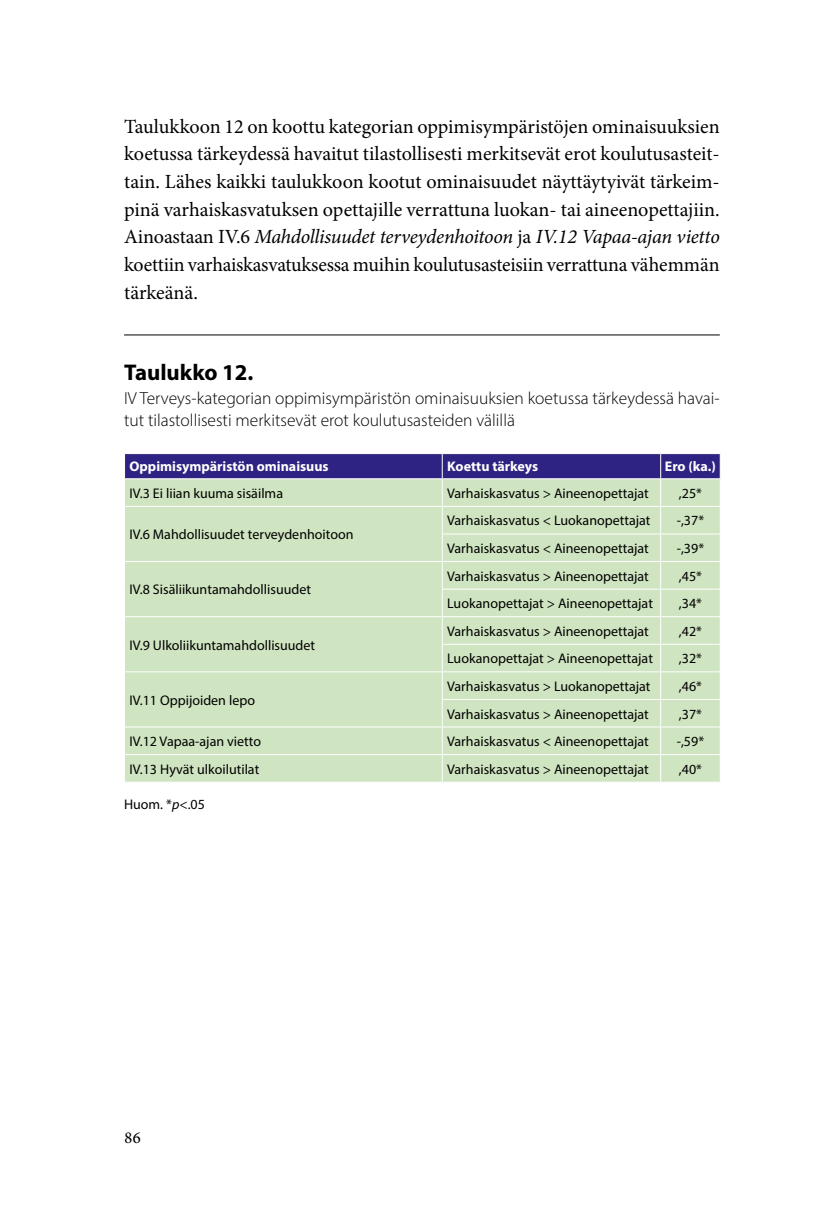
<style>
.page{position:relative;width:834px;height:1216px;background:#fff}
.page>*{position:absolute;margin:0;border:0;box-sizing:border-box;transform-origin:0 0}
.t1{font:700 22.75px "Myriad Pro";color:#000}
.t2{font:20.12px/27.7px "Minion Pro";letter-spacing:-.01em;color:#000;text-align:justify}
.t3{font:300 17.5px/21.9px "Myriad Pro";color:#000}
.t4{font:17.5px "Minion Pro";color:#000}
.t5{font:14px "Myriad Pro";color:#000}
.t6{font:700 14px "Myriad Pro";color:#fff}
.s1{font-style:italic}
</style>
<div class="page">
<hr style="left:124px;top:334px;width:595px;height:1px;background:#000">
<svg style="left:124px;top:453px;width:596px;height:328px;background:#c5d7be"></svg>
<p class="t2" style="left:124px;top:112px;width:597px">Taulukkoon 12 on koottu kategorian oppimisympäristöjen ominaisuuksien koetussa tärkeydessä havaitut tilastollisesti merkitsevät erot koulutusasteit&shy;tain. Lähes kaikki taulukkoon kootut ominaisuudet näyttäytyivät tärkeim&shy;pinä varhaiskasvatuksen opettajille verrattuna luokan- tai aineenopettajiin.<br>Ainoastaan IV.6 <span class="s1">Mahdollisuudet terveydenhoitoon</span> ja <span class="s1">IV.12 Vapaa-ajan vietto </span>koettiin varhaiskasvatuksessa muihin koulutusasteisiin verrattuna vähemmän tärkeänä.</p>
<h1 class="t1" style="left:124px;top:357px;width:131px">Taulukko 12.</h1>
<p class="t3" style="left:124px;top:387px;width:597px">IV Terveys-kategorian oppimisympäristön ominaisuuksien koetussa tärkeydessä havai&shy;tut tilastollisesti merkitsevät erot koulutusasteiden välillä</p>
<p class="t6" style="left:129px;top:457px;width:201px">Oppimisympäristön ominaisuus</p>
<p class="t6" style="left:447px;top:457px;width:92px">Koettu tärkeys</p>
<p class="t6" style="left:664px;top:457px;width:53px">Ero (ka.)</p>
<p class="t5" style="left:129px;top:484px;width:155px">IV.3 Ei liian kuuma sisäilma</p>
<p class="t5" style="left:447px;top:484px;width:203px">Varhaiskasvatus &gt; Aineenopettajat</p>
<p class="t5" style="left:678px;top:484px;width:25px">,25*</p>
<p class="t5" style="left:129px;top:526px;width:225px">IV.6 Mahdollisuudet terveydenhoitoon</p>
<p class="t5" style="left:447px;top:512px;width:205px">Varhaiskasvatus &lt; Luokanopettajat</p>
<p class="t5" style="left:676px;top:512px;width:29px">-,37*</p>
<p class="t5" style="left:447px;top:539px;width:203px">Varhaiskasvatus &lt; Aineenopettajat</p>
<p class="t5" style="left:676px;top:539px;width:29px">-,39*</p>
<p class="t5" style="left:129px;top:581px;width:183px">IV.8 Sisäliikuntamahdollisuudet</p>
<p class="t5" style="left:129px;top:636px;width:187px">IV.9 Ulkoliikuntamahdollisuudet</p>
<p class="t5" style="left:129px;top:691px;width:127px">IV.11 Oppijoiden lepo</p>
<p class="t5" style="left:447px;top:567px;width:203px">Varhaiskasvatus &gt; Aineenopettajat</p>
<p class="t5" style="left:678px;top:567px;width:25px">,45*</p>
<p class="t5" style="left:447px;top:595px;width:207px">Luokanopettajat &gt; Aineenopettajat</p>
<p class="t5" style="left:678px;top:595px;width:25px">,34*</p>
<p class="t5" style="left:447px;top:622px;width:203px">Varhaiskasvatus &gt; Aineenopettajat</p>
<p class="t5" style="left:678px;top:622px;width:25px">,42*</p>
<p class="t5" style="left:447px;top:650px;width:207px">Luokanopettajat &gt; Aineenopettajat</p>
<p class="t5" style="left:678px;top:650px;width:25px">,32*</p>
<p class="t5" style="left:447px;top:677px;width:205px">Varhaiskasvatus &gt; Luokanopettajat</p>
<p class="t5" style="left:678px;top:677px;width:25px">,46*</p>
<p class="t5" style="left:447px;top:705px;width:203px">Varhaiskasvatus &gt; Aineenopettajat</p>
<p class="t5" style="left:678px;top:705px;width:25px">,37*</p>
<p class="t5" style="left:129px;top:732px;width:133px">IV.12 Vapaa-ajan vietto</p>
<p class="t5" style="left:447px;top:732px;width:203px">Varhaiskasvatus &lt; Aineenopettajat</p>
<p class="t5" style="left:676px;top:732px;width:29px">-,59*</p>
<p class="t5" style="left:129px;top:760px;width:131px">IV.13 Hyvät ulkoilutilat</p>
<p class="t5" style="left:447px;top:760px;width:203px">Varhaiskasvatus &gt; Aineenopettajat</p>
<p class="t5" style="left:678px;top:760px;width:25px">,40*</p>
<p class="t5" style="left:124px;top:796px;width:82px">Huom. *<span class="s1">p</span>&lt;.05</p>
<p class="t4" style="left:124px;top:1125px;width:19px">86</p>
</div>
